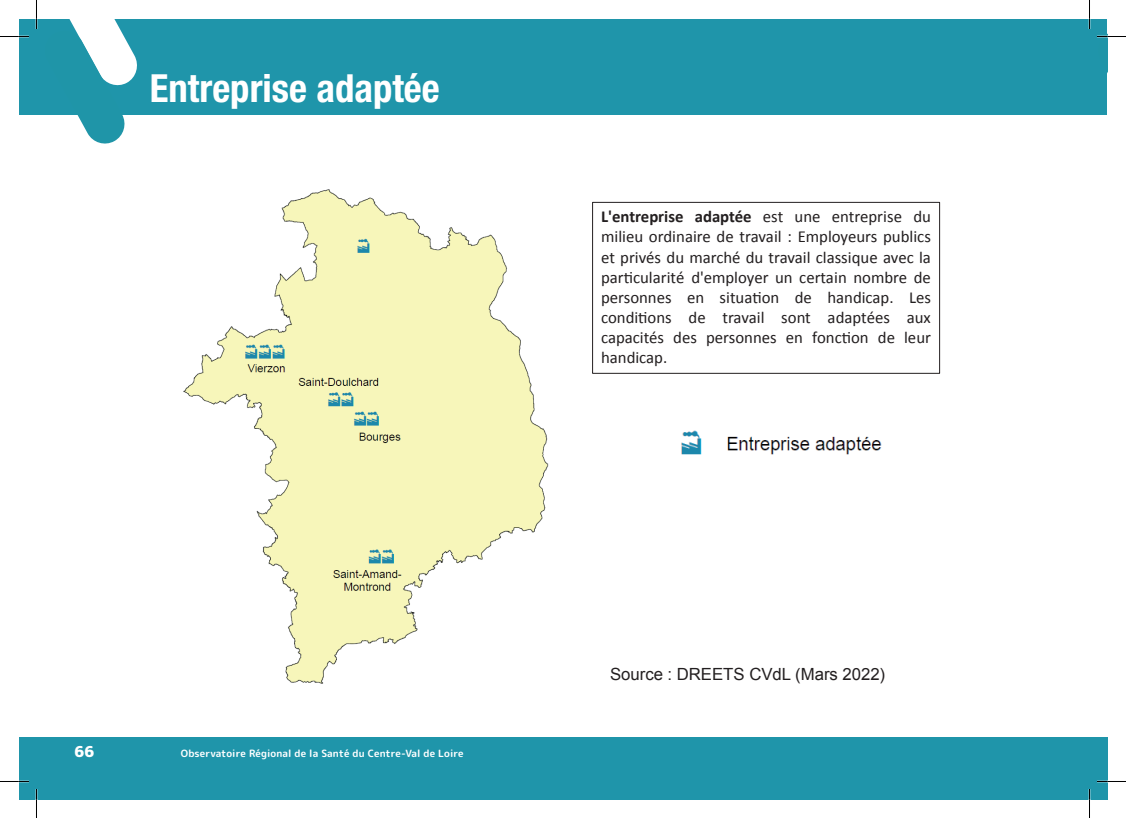
<style>
.page{position:relative;width:1126px;height:818px;background:#fff}
.page>*{position:absolute;margin:0;border:0;box-sizing:border-box;transform-origin:0 0}
.t1{font:700 condensed 38.75px "Helvetica Neue";color:#fff}
.t2{font:16.75px/20px "Calibri";color:#231f20;text-align:justify}
.t3{font:16.75px "Arial";color:#231f20}
.t4{font:900 15px "Rounded Mplus 1 c";color:#fff}
.t5{font:700 10px "Rounded Mplus 1 c";letter-spacing:.01em;color:#fff}
.s1{font-weight:700}
</style>
<div class="page">
<div style="left:19px;top:736px;width:1077px;height:62px;background:#1f95aa"></div>
<div style="left:19px;top:19px;width:1070px;height:95px;background:#1f95aa"></div>
<div style="left:1085px;top:736px;width:22px;height:62px;background:#1f95aa"></div>
<img style="left:681px;top:430px;width:201px;height:25px">
<div style="left:592px;top:202px;width:347px;height:171px;border:1px solid #231f20"></div>
<img style="left:183px;top:189px;width:366px;height:495px">
<svg style="left:0;top:36px;width:29px;height:1px"></svg>
<svg style="left:36px;top:0;width:104px;height:144px"></svg>
<svg style="left:36px;top:789px;width:1px;height:28px"></svg>
<svg style="left:1088px;top:0;width:37px;height:115px"></svg>
<svg style="left:1088px;top:789px;width:2px;height:28px"></svg>
<h1 class="t1" style="left:150px;top:65px;width:291px">Entreprise adaptée</h1>
<p class="t4" style="left:75px;top:740px;width:21px">66</p>
<p class="t5" style="left:181px;top:745px;width:284px">Observatoire Régional de la Santé du Centre-Val de Loire</p>
<p class="t2" style="left:601px;top:207px;width:331px"><span class="s1">L'entreprise adaptée</span> est une entreprise du milieu ordinaire de travail : Employeurs publics et privés du marché du travail classique avec la particularité d'employer un certain nombre de personnes en situation de handicap. Les conditions de travail sont adaptées aux capacités des personnes en fonction de leur handicap.</p>
<p class="t3" style="left:610px;top:663px;width:277px">Source : DREETS CVdL (Mars 2022)</p>
</div>
